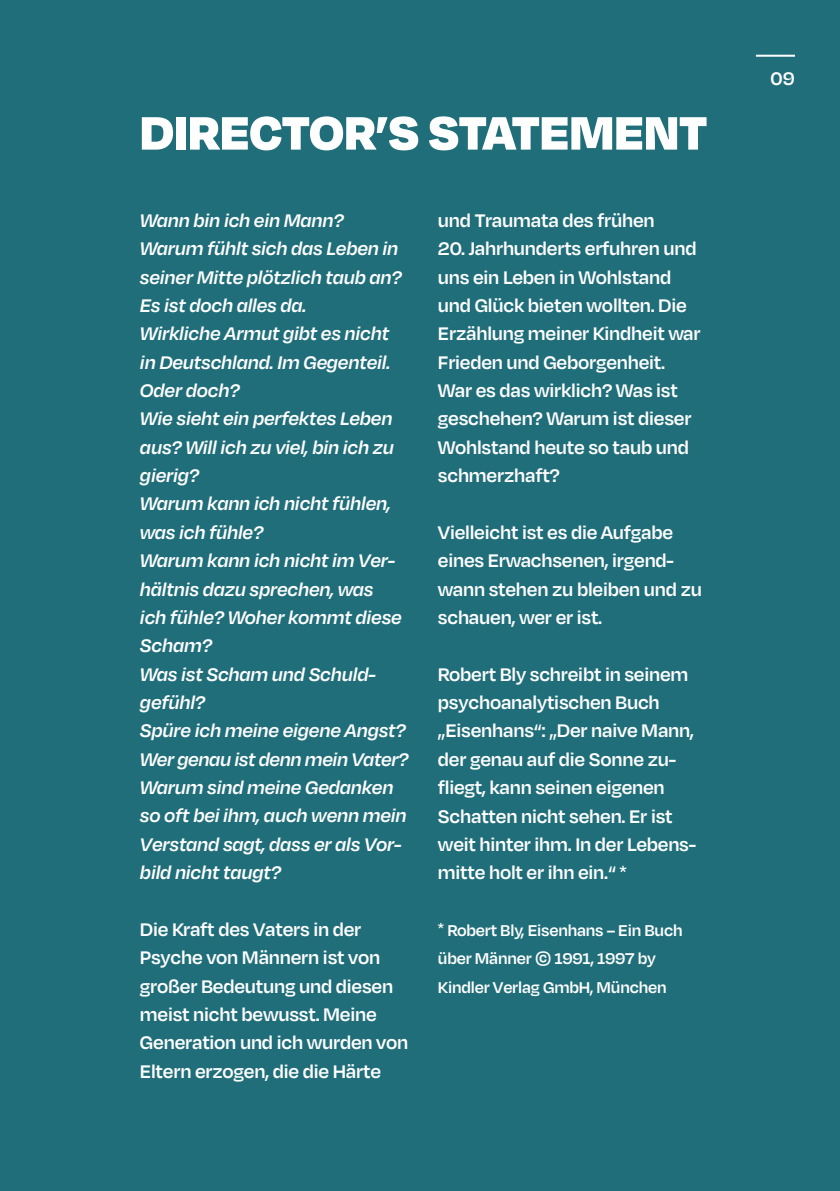
<style>
.page{position:relative;width:840px;height:1191px;background:#fff}
.page>*{position:absolute;margin:0;border:0;box-sizing:border-box;transform-origin:0 0}
.t1{font:900 54px "Degular";letter-spacing:-.005em;color:#fff}
.t2{font:600 21px/28.4px "Degular";letter-spacing:-.01em;color:#fff}
.t3{font:italic 600 21px/28.4px "Degular";letter-spacing:-.01em;color:#fff}
.t4{font:600 18px/28.4px "Degular";letter-spacing:-.01em;color:#fff}
.s1{font-family:"Suisse Intl";font-weight:400}
</style>
<div class="page">
<div style="left:0;top:0;width:839px;height:1191px;background:#206e7a"></div>
<hr style="left:755px;top:55px;width:39px;height:2px;background:#fff">
<h1 class="t1" style="left:139px;top:97px;width:568px">DIRECTOR’S STATEMENT</h1>
<p class="t3" style="left:140px;top:205px;width:270px">Wann bin ich ein Mann?<br>Warum fühlt sich das Leben in seiner Mitte plötzlich taub an?<br>Es ist doch alles da.<br>Wirkliche Armut gibt es nicht in Deutschland. Im Gegenteil.<br>Oder doch?<br>Wie sieht ein perfektes Leben aus? Will ich zu viel, bin ich zu gierig?<br>Warum kann ich nicht fühlen, was ich fühle?<br>Warum kann ich nicht im Ver&shy;hältnis dazu sprechen, was<br>ich fühle? Woher kommt diese<br>Scham?<br>Was ist Scham und Schuld&shy;gefühl?<br>Spüre ich meine eigene Angst?<br>Wer genau ist denn mein Vater?<br>Warum sind meine Gedanken so oft bei ihm, auch wenn mein<br>Verstand sagt, dass er als Vor&shy;bild nicht taugt?</p>
<p class="t2" style="left:140px;top:914px;width:270px">Die Kraft des Vaters in der<br>Psyche von Männern ist von großer Bedeutung und diesen meist nicht bewusst. Meine<br>Generation und ich wurden von<br>Eltern erzogen, die die Härte</p>
<p class="t2" style="left:437px;top:205px;width:218px">und Traumata des frühen</p>
<p class="t2" style="left:437px;top:233px;width:264px">20. Jahrhunderts erfuhren und uns ein Leben in Wohlstand und Glück bieten wollten. Die<br>Erzählung meiner Kindheit war<br>Frieden und Geborgenheit.<br>War es das wirklich? Was ist geschehen? Warum ist dieser<br>Wohlstand heute so taub und schmerzhaft?</p>
<p class="t2" style="left:437px;top:517px;width:265px">Vielleicht ist es die Aufgabe eines Erwachsenen, irgend&shy;wann stehen zu bleiben und zu schauen, wer er ist.</p>
<p class="t2" style="left:437px;top:659px;width:259px">Robert Bly schreibt in seinem psychoanalytischen Buch „Eisenhans“: „Der naive Mann, der genau auf die Sonne zu&shy;fliegt, kann seinen eigenen<br>Schatten nicht sehen. Er ist weit hinter ihm. In der Lebens&shy;mitte holt er ihn ein.“ <span class="s1">*</span></p>
<p class="t4" style="left:437px;top:915px;width:246px"><span class="s1">*</span> Robert Bly, Eisenhans – Ein Buch über Männer © 1991, 1997 by<br>Kindler Verlag GmbH, München</p>
<p class="t2" style="left:770px;top:63px;width:26px">09</p>
</div>
